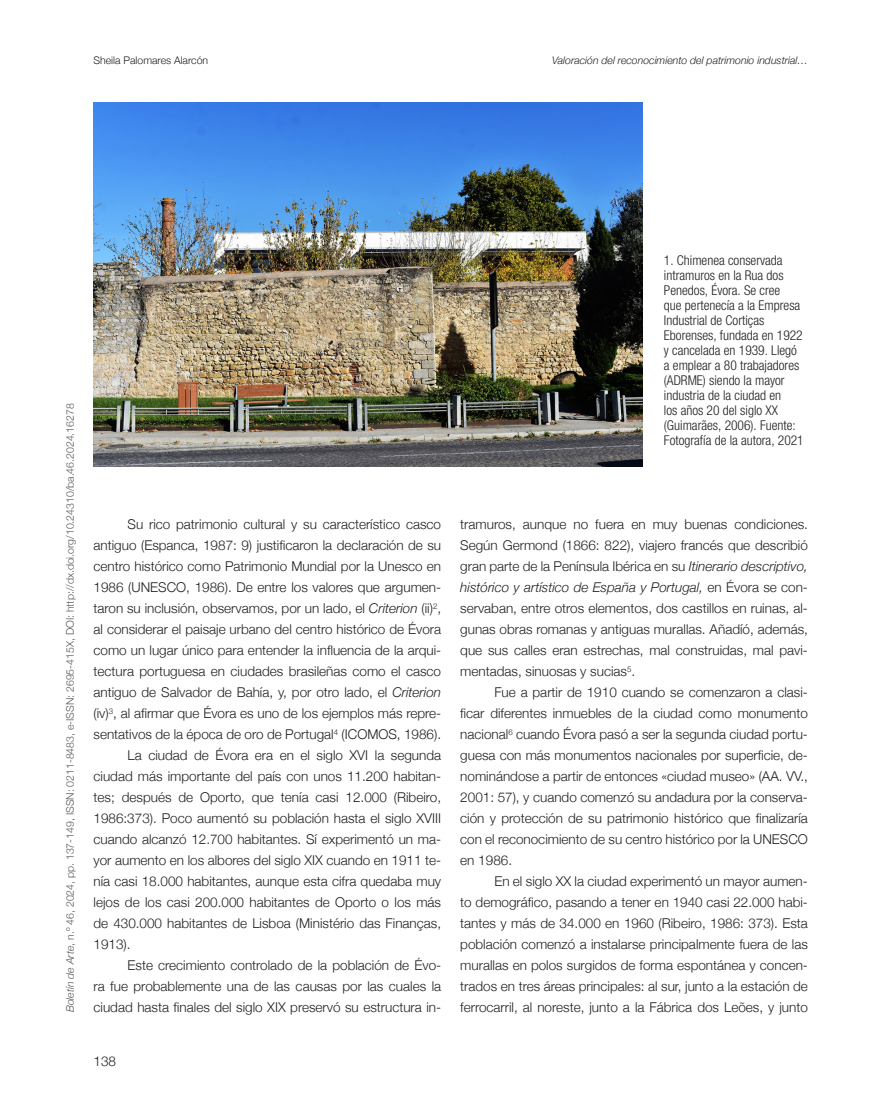
<style>
.page{position:relative;width:893px;height:1106px;background:#fff}
.page>*{position:absolute;margin:0;border:0;box-sizing:border-box;transform-origin:0 0}
.t1{font:300 13.5px/21px "Helvetica Neue";color:#231f20;text-align:justify}
.t2{font:13.5px/15px "Helvetica Neue LT 47 Lt Cn";color:#231f20}
.t3{font:300 10.5px "Helvetica Neue";color:#57585a}
.t4{font:italic 300 10.5px "Helvetica Neue";color:#231f20}
.t5{font:300 10.5px "Helvetica Neue";color:#231f20}
.s1{font-style:italic}
</style>
<div class="page">
<img style="left:94px;top:102px;width:549px;height:364px">
<p class="t5" style="left:94px;top:52px;width:116px">Sheila Palomares Alarcón</p>
<p class="t4" style="left:552px;top:52px;width:257px">Valoración del reconocimiento del patrimonio industrial…</p>
<p class="t3" style="left:62px;top:1012px;width:610px;rotate:-90deg"><span class="s1">Boletín de Arte</span>, n.º 46, 2024, pp. 137-149, ISSN: 0211-8483, e-ISSN: 2695-415X, DOI: http://dx.doi.org/10.24310/ba.46.2024.16278</p>
<p class="t1" style="left:128px;top:513px;width:315px">Su rico patrimonio cultural y su característico casco</p>
<p class="t1" style="left:94px;top:534px;width:349px">antiguo (Espanca, 1987: 9) justificaron la declaración de su</p>
<p class="t1" style="left:94px;top:555px;width:349px">centro histórico como Patrimonio Mundial por la Unesco en</p>
<p class="t1" style="left:94px;top:576px;width:349px">1986 (UNESCO, 1986). De entre los valores que argumen-</p>
<p class="t1" style="left:94px;top:597px;width:349px">taron su inclusión, observamos, por un lado, el <span class="s1">Criterion</span> (ii)<sup>2</sup>,</p>
<p class="t1" style="left:94px;top:618px;width:349px">al considerar el paisaje urbano del centro histórico de Évora</p>
<p class="t1" style="left:94px;top:639px;width:349px">como un lugar único para entender la influencia de la arqui-</p>
<p class="t1" style="left:94px;top:660px;width:349px">tectura portuguesa en ciudades brasileñas como el casco</p>
<p class="t1" style="left:94px;top:681px;width:349px">antiguo de Salvador de Bahía, y, por otro lado, el <span class="s1">Criterion</span></p>
<p class="t1" style="left:94px;top:702px;width:349px">(iv)<sup>3</sup>, al afirmar que Évora es uno de los ejemplos más repre-</p>
<p class="t1" style="left:94px;top:723px;width:349px">sentativos de la época de oro de Portugal<sup>4</sup> (ICOMOS, 1986).</p>
<p class="t1" style="left:128px;top:744px;width:315px">La ciudad de Évora era en el siglo XVI la segunda</p>
<p class="t1" style="left:94px;top:765px;width:349px">ciudad más importante del país con unos 11.200 habitan-</p>
<p class="t1" style="left:94px;top:786px;width:349px">tes; después de Oporto, que tenía casi 12.000 (Ribeiro,</p>
<p class="t1" style="left:94px;top:807px;width:349px">1986:373). Poco aumentó su población hasta el siglo XVIII</p>
<p class="t1" style="left:94px;top:828px;width:349px">cuando alcanzó 12.700 habitantes. Sí experimentó un ma-</p>
<p class="t1" style="left:94px;top:849px;width:349px">yor aumento en los albores del siglo XIX cuando en 1911 te-</p>
<p class="t1" style="left:94px;top:870px;width:349px">nía casi 18.000 habitantes, aunque esta cifra quedaba muy</p>
<p class="t1" style="left:94px;top:891px;width:349px">lejos de los casi 200.000 habitantes de Oporto o los más</p>
<p class="t1" style="left:94px;top:912px;width:349px">de 430.000 habitantes de Lisboa (Ministério das Finanças,</p>
<p class="t1" style="left:94px;top:933px;width:39px">1913).</p>
<p class="t1" style="left:128px;top:954px;width:315px">Este crecimiento controlado de la población de Évo-</p>
<p class="t1" style="left:94px;top:975px;width:349px">ra fue probablemente una de las causas por las cuales la</p>
<p class="t1" style="left:94px;top:996px;width:349px">ciudad hasta finales del siglo XIX preservó su estructura in-</p>
<p class="t1" style="left:94px;top:1049px;width:24px">138</p>
<p class="t2" style="left:664px;top:253px;width:141px">1. Chimenea conservada intramuros en la Rua dos<br>Penedos, Évora. Se cree<br>que pertenecía a la Empresa<br>Industrial de Cortiças<br>Eborenses, fundada en 1922 y cancelada en 1939. Llegó a emplear a 80 trabajadores (ADRME) siendo la mayor industria de la ciudad en<br>los años 20 del siglo XX (Guimarães, 2006). Fuente:<br>Fotografía de la autora, 2021</p>
<p class="t1" style="left:460px;top:513px;width:349px">tramuros, aunque no fuera en muy buenas condiciones.<br>Según Germond (1866: 822), viajero francés que describió gran parte de la Península Ibérica en su <span class="s1">Itinerario descriptivo, histórico y artístico de España y Portugal,</span> en Évora se con&shy;servaban, entre otros elementos, dos castillos en ruinas, al&shy;gunas obras romanas y antiguas murallas. Añadíó, además, que sus calles eran estrechas, mal construidas, mal pavi&shy;mentadas, sinuosas y sucias<sup>5</sup>.</p>
<p class="t1" style="left:460px;top:681px;width:349px;text-indent:34px">Fue a partir de 1910 cuando se comenzaron a clasi&shy;ficar diferentes inmuebles de la ciudad como monumento nacional<sup>6</sup> cuando Évora pasó a ser la segunda ciudad portu&shy;guesa con más monumentos nacionales por superficie, de&shy;nominándose a partir de entonces «ciudad museo» (AA. VV., 2001: 57), y cuando comenzó su andadura por la conserva&shy;ción y protección de su patrimonio histórico que finalizaría con el reconocimiento de su centro histórico por la UNESCO en 1986.</p>
<p class="t1" style="left:460px;top:870px;width:349px;text-indent:34px">En el siglo XX la ciudad experimentó un mayor aumen&shy;to demográfico, pasando a tener en 1940 casi 22.000 habi&shy;tantes y más de 34.000 en 1960 (Ribeiro, 1986: 373). Esta población comenzó a instalarse principalmente fuera de las murallas en polos surgidos de forma espontánea y concen&shy;trados en tres áreas principales: al sur, junto a la estación de ferrocarril, al noreste, junto a la Fábrica dos Leões, y junto</p>
</div>
